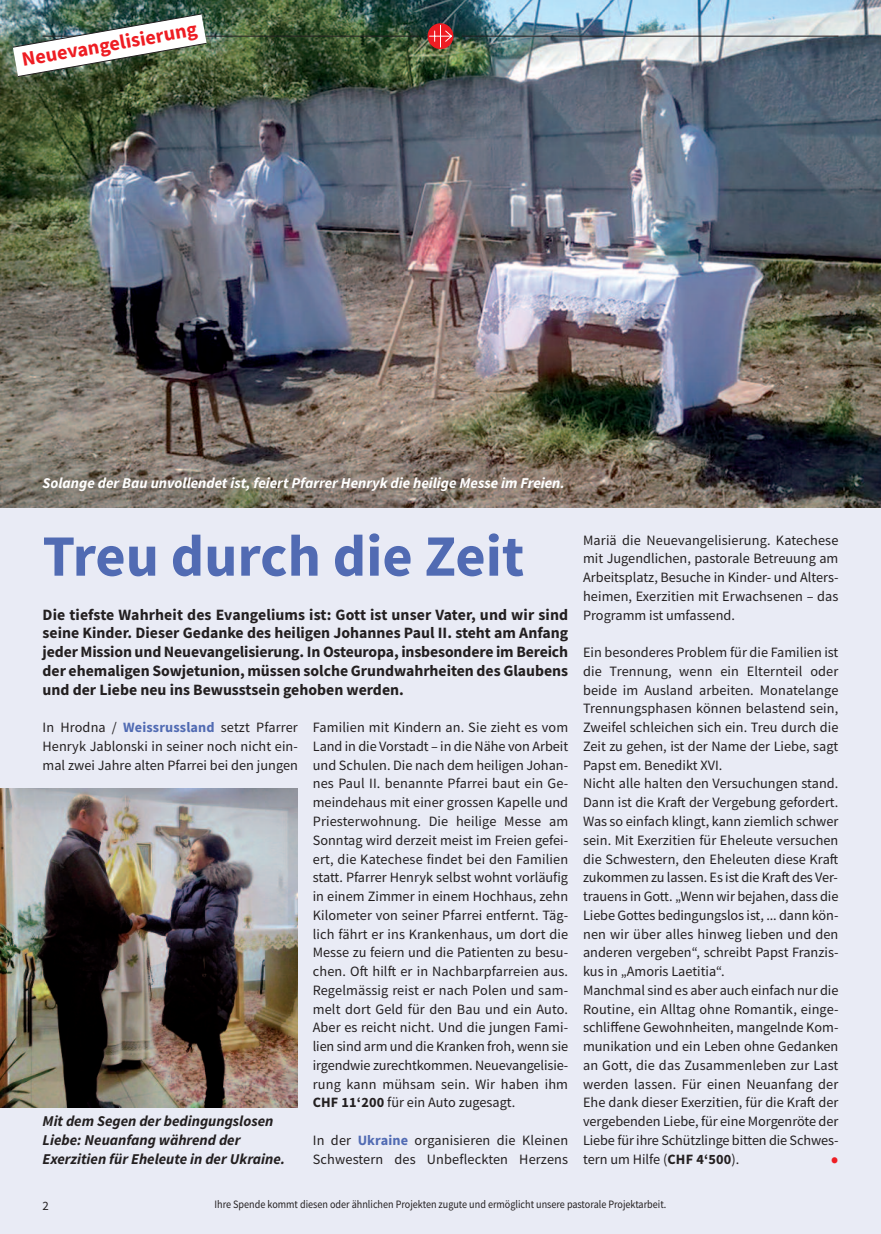
<style>
.page{position:relative;width:881px;height:1234px;background:#fff}
.page>*{position:absolute;margin:0;border:0;box-sizing:border-box;transform-origin:0 0}
.t1{font:700 58.5px "Source Sans Pro";color:#516bb3}
.t2{font:25.5px "Source Sans Pro";color:#ee1d23}
.t3{font:700 20.25px "Source Sans Pro";color:#ee1d23}
.t4{font:700 15.75px/18.8px "Source Sans Pro";color:#231f20;text-align:justify}
.t5{font:italic 700 15px/18.8px "Source Sans Pro";color:#231f20}
.t6{font:italic 700 15px "Source Sans Pro";color:#fff}
.t7{font:14.25px/18.8px "Source Sans Pro";color:#231f20;text-align:justify}
.t8{font:12.75px "Source Sans Pro";color:#231f20}
.t9{font:11.25px "Source Sans Pro";color:#231f20;scale:.9 1}
.s1{font-weight:700;color:#516bb3}
.s2{font-weight:700}
</style>
<div class="page">
<div style="left:0;top:0;width:880px;height:1233px;background:#e9ebf5"></div>
<img style="left:0;top:0;width:880px;height:507px">
<hr style="left:43px;top:36px;width:376px;height:1px;background:#231f20">
<svg style="left:427px;top:23px;width:26px;height:26px"></svg>
<svg style="left:428px;top:24px;width:24px;height:24px"></svg>
<hr style="left:461px;top:36px;width:377px;height:1px;background:#231f20">
<img style="left:12px;top:13px;width:195px;height:64px">
<img style="left:0;top:788px;width:298px;height:319px">
<h3 class="t3" style="left:21px;top:52px;width:179px;rotate:-10deg">Neuevangelisierung</h3>
<p class="t6" style="left:43px;top:477px;width:523px">Solange der Bau unvollendet ist, feiert Pfarrer Henryk die heilige Messe im Freien.</p>
<h1 class="t1" style="left:43px;top:534px;width:483px">Treu durch die Zeit</h1>
<p class="t4" style="left:43px;top:606px;width:527px">Die tiefste Wahrheit des Evangeliums ist: Gott ist unser Vater, und wir sind seine Kinder. Dieser Gedanke des heiligen Johannes Paul II. steht am Anfang jeder Mission und Neuevangelisierung. In Osteuropa, insbesondere im Bereich der ehemaligen Sowjetunion, müssen solche Grundwahrheiten des Glaubens und der Liebe neu ins Bewusstsein gehoben werden.</p>
<p class="t7" style="left:43px;top:719px;width:257px">In Hrodna / <span class="s1">Weissrussland</span> setzt Pfarrer Henryk Jablonski in seiner noch nicht ein&shy;mal zwei Jahre alten Pfarrei bei den jungen</p>
<p class="t7" style="left:312px;top:719px;width:257px">Familien mit Kindern an. Sie zieht es vom Land in die Vorstadt – in die Nähe von Arbeit und Schulen. Die nach dem heiligen Johan&shy;nes Paul II. benannte Pfarrei baut ein Ge&shy;meindehaus mit einer grossen Kapelle und Priesterwohnung. Die heilige Messe am Sonntag wird derzeit meist im Freien gefei&shy;ert, die Katechese findet bei den Familien statt. Pfarrer Henryk selbst wohnt vorläufig in einem Zimmer in einem Hochhaus, zehn Kilometer von seiner Pfarrei entfernt. Täg&shy;lich fährt er ins Krankenhaus, um dort die Messe zu feiern und die Patienten zu besu&shy;chen. Oft hilft er in Nachbarpfarreien aus.<br>Regelmässig reist er nach Polen und sam&shy;melt dort Geld für den Bau und ein Auto.<br>Aber es reicht nicht. Und die jungen Fami&shy;lien sind arm und die Kranken froh, wenn sie irgendwie zurechtkommen. Neuevangelisie&shy;rung kann mühsam sein. Wir haben ihm <span class="s2">CHF 11‘200</span> für ein Auto zugesagt.</p>
<p class="t7" style="left:312px;top:1131px;width:257px">In der <span class="s1">Ukraine</span> organisieren die Kleinen<br>Schwestern des Unbefleckten Herzens</p>
<p class="t5" style="left:43px;top:1112px;width:244px">Mit dem Segen der bedingungslosen<br>Liebe: Neuanfang während der<br>Exerzitien für Eheleute in der Ukraine.</p>
<p class="t7" style="left:583px;top:531px;width:257px">Mariä die Neuevangelisierung. Katechese mit Jugendlichen, pastorale Betreuung am Arbeitsplatz, Besuche in Kinder- und Alters&shy;heimen, Exerzitien mit Erwachsenen – das Programm ist umfassend.</p>
<p class="t7" style="left:583px;top:644px;width:257px;text-align:left">Ein besonderes Problem für die Familien ist die Trennung, wenn ein Elternteil oder beide im Ausland arbeiten. Monatelange Trennungsphasen können belastend sein, Zweifel schleichen sich ein. Treu durch die Zeit zu gehen, ist der Name der Liebe, sagt Papst em. Benedikt XVI.<br>Nicht alle halten den Versuchungen stand.<br>Dann ist die Kraft der Vergebung gefordert.<br>Was so einfach klingt, kann ziemlich schwer sein. Mit Exerzitien für Eheleute versuchen die Schwestern, den Eheleuten diese Kraft zukommen zu lassen. Es ist die Kraft des Ver&shy;trauens in Gott. „Wenn wir bejahen, dass die Liebe Gottes bedingungslos ist, ... dann kön&shy;nen wir über alles hinweg lieben und den anderen vergeben“, schreibt Papst Franzis&shy;kus in „Amoris Laetitia“.<br>Manchmal sind es aber auch einfach nur die Routine, ein Alltag ohne Romantik, einge&shy;schliffene Gewohnheiten, mangelnde Kom&shy;munikation und ein Leben ohne Gedanken an Gott, die das Zusammenleben zur Last werden lassen. Für einen Neuanfang der Ehe dank dieser Exerzitien, für die Kraft der vergebenden Liebe, für eine Morgenröte der Liebe für ihre Schützlinge bitten die Schwes&shy;tern um Hilfe (<span class="s2">CHF 4‘500</span>).</p>
<h2 class="t2" style="left:830px;top:1148px;width:9px">•</h2>
<p class="t8" style="left:43px;top:1200px;width:8px">2</p>
<p class="t9" style="left:214px;top:1199px;width:503px">Ihre Spende kommt diesen oder ähnlichen Projekten zugute und ermöglicht unsere pastorale Projektarbeit.</p>
</div>
